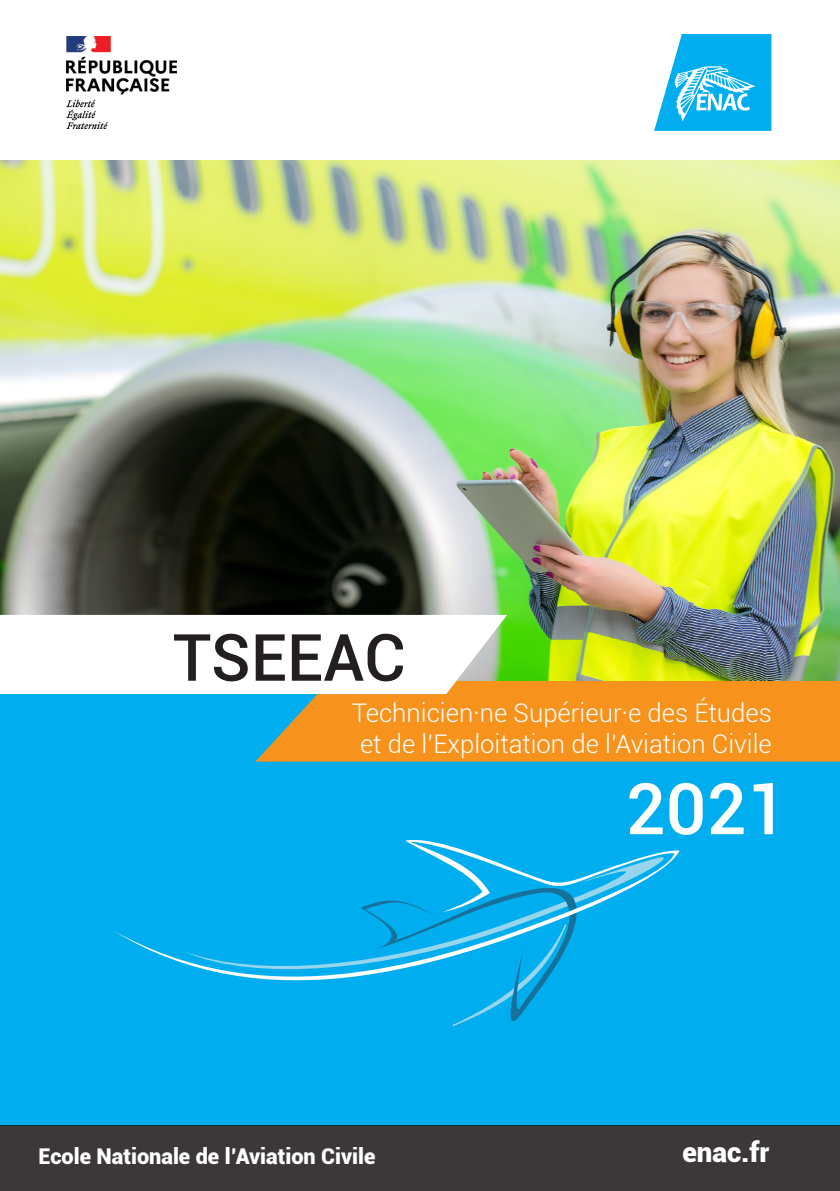
<style>
.page{position:relative;width:840px;height:1191px;background:#fff}
.page>*{position:absolute;margin:0;border:0;box-sizing:border-box;transform-origin:0 0}
.t1{font:500 71px "Roboto";color:#fff}
.t2{font:500 65.2px "Roboto";color:#231f20}
.t3{font:900 27.6px "Roboto";color:#fff}
.t4{font:300 25.6px/30.8px "Roboto";color:#fff;text-align:center}
.t5{font:900 21.8px "Roboto";color:#fff}
</style>
<div class="page">
<img style="left:0;top:161px;width:839px;height:520px">
<div style="left:0;top:683px;width:839px;height:443px;background:#00aeef"></div>
<div style="left:256px;top:681px;width:583px;height:80px;background:#f7931d"></div>
<svg style="left:0;top:615px;width:507px;height:79px"></svg>
<svg style="left:115px;top:839px;width:564px;height:183px"></svg>
<div style="left:0;top:1124px;width:839px;height:67px;background:#3c3839"></div>
<img style="left:67px;top:36px;width:109px;height:93px">
<svg style="left:654px;top:34px;width:117px;height:97px"></svg>
<p class="t2" style="left:173px;top:611px;width:234px">TSEEAC</p>
<p class="t4" style="left:351px;top:697px;width:421px">Technicien·ne Supérieur·e des Études et de l’Exploitation de l’Aviation Civile</p>
<p class="t1" style="left:625px;top:759px;width:163px">2021</p>
<p class="t5" style="left:38px;top:1140px;width:338px">Ecole Nationale de l’Aviation Civile</p>
<p class="t3" style="left:682px;top:1132px;width:88px">enac.fr</p>
</div>
